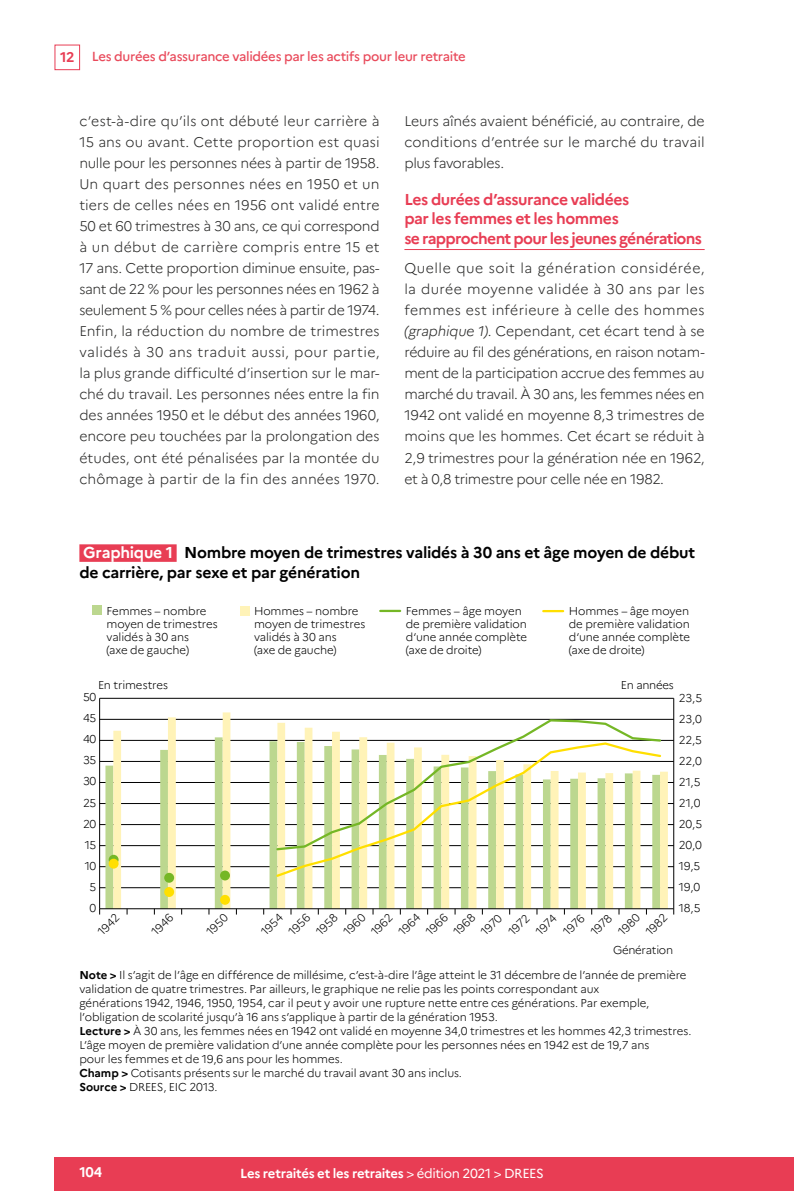
<style>
.page{position:relative;width:794px;height:1191px;background:#fff}
.page>*{position:absolute;margin:0;border:0;box-sizing:border-box;transform-origin:0 0}
.t1{font:700 15.75px/19.2px "Marianne";letter-spacing:-.015em;color:#000}
.t2{font:700 15.75px/19.2px "Marianne";letter-spacing:-.03em;color:#e83d54}
.t3{font:300 14px/21px "Marianne";letter-spacing:-.005em;color:#272726;text-align:justify}
.t4{font:700 14px "Marianne";color:#fff}
.t5{font:500 13.12px "Marianne";letter-spacing:-.025em;color:#e94a5b}
.t6{font:700 13.12px "Marianne";letter-spacing:-.025em;color:#fff}
.t7{font:300 11.38px/13.1px "Marianne";letter-spacing:-.01em;color:#000}
.s1{font-weight:700;font-size:14px;color:#e83d54}
.s2{font-style:italic}
.s3{color:#fff}
.s4{font-weight:700}
.s5{font-weight:400}
</style>
<div class="page">
<div style="left:55px;top:45px;width:25px;height:25px;border:1px solid #e83d54"></div>
<div style="left:55px;top:1157px;width:739px;height:34px;background:#e83d54"></div>
<hr style="left:404px;top:249px;width:300px;height:1px;background:#e83d54">
<div style="left:79px;top:544px;width:98px;height:18px;background:#e83d54"></div>
<hr style="left:100px;top:698px;width:573px;height:1px;background:#000">
<hr style="left:100px;top:719px;width:573px;height:1px;background:#000">
<hr style="left:100px;top:740px;width:573px;height:1px;background:#000">
<hr style="left:100px;top:761px;width:573px;height:1px;background:#000">
<hr style="left:100px;top:782px;width:573px;height:1px;background:#000">
<hr style="left:100px;top:803px;width:573px;height:1px;background:#000">
<hr style="left:100px;top:824px;width:573px;height:1px;background:#000">
<hr style="left:100px;top:845px;width:573px;height:1px;background:#000">
<hr style="left:100px;top:866px;width:573px;height:1px;background:#000">
<hr style="left:100px;top:887px;width:573px;height:1px;background:#000">
<svg style="left:113px;top:712px;width:555px;height:196px"></svg>
<hr style="left:673px;top:698px;width:1px;height:210px;background:#000">
<hr style="left:99px;top:698px;width:1px;height:210px;background:#000">
<hr style="left:100px;top:908px;width:573px;height:1px;background:#000">
<svg style="left:275px;top:718px;width:387px;height:23px"></svg>
<svg style="left:274px;top:741px;width:388px;height:137px"></svg>
<div style="left:92px;top:605px;width:10px;height:10px;background:#bcd78f"></div>
<div style="left:239px;top:605px;width:10px;height:10px;background:#fff3b8"></div>
<hr style="left:380px;top:610px;width:20px;height:2px;background:#75b726">
<hr style="left:543px;top:610px;width:20px;height:2px;background:#ffdf00">
<svg style="left:109px;top:854px;width:10px;height:10px"></svg>
<div style="left:109px;top:858px;width:10px;height:10px;background:#ffdf00;border-radius:50%"></div>
<div style="left:164px;top:873px;width:10px;height:9px;background:#75b726;border-radius:50%"></div>
<div style="left:164px;top:887px;width:10px;height:10px;background:#ffdf00;border-radius:50%"></div>
<div style="left:220px;top:870px;width:10px;height:10px;background:#75b726;border-radius:50%"></div>
<div style="left:220px;top:895px;width:10px;height:9px;background:#ffdf00;border-radius:50%"></div>
<p class="t5" style="left:60px;top:49px;width:407px"><span class="s1">12</span> Les durées d’assurance validées par les actifs pour leur retraite</p>
<p class="t3" style="left:79px;top:111px;width:302px">c’est-à-dire qu’ils ont débuté leur carrière à 15 ans ou avant. Cette proportion est quasi nulle pour les personnes nées à partir de 1958.<br>Un quart des personnes nées en 1950 et un tiers de celles nées en 1956 ont validé entre 50 et 60 trimestres à 30 ans, ce qui correspond à un début de carrière compris entre 15 et 17 ans. Cette proportion diminue ensuite, pas&shy;sant de 22 % pour les personnes nées en 1962 à seulement 5 % pour celles nées à partir de 1974.<br>Enfin, la réduction du nombre de trimestres validés à 30 ans traduit aussi, pour partie, la plus grande difficulté d’insertion sur le mar&shy;ché du travail. Les personnes nées entre la fin des années 1950 et le début des années 1960, encore peu touchées par la prolongation des études, ont été pénalisées par la montée du chômage à partir de la fin des années 1970.</p>
<p class="t3" style="left:404px;top:111px;width:302px">Leurs aînés avaient bénéficié, au contraire, de conditions d’entrée sur le marché du travail plus favorables.</p>
<p class="t2" style="left:404px;top:190px;width:299px">Les durées d’assurance validées<br>par les femmes et les hommes<br>se rapprochent pour les jeunes générations</p>
<p class="t3" style="left:404px;top:258px;width:302px">Quelle que soit la génération considérée, la durée moyenne validée à 30 ans par les femmes est inférieure à celle des hommes <span class="s2">(graphique 1)</span>. Cependant, cet écart tend à se réduire au fil des générations, en raison notam&shy;ment de la participation accrue des femmes au marché du travail. À 30 ans, les femmes nées en 1942 ont validé en moyenne 8,3 trimestres de moins que les hommes. Cet écart se réduit à 2,9 trimestres pour la génération née en 1962, et à 0,8 trimestre pour celle née en 1982.</p>
<p class="t1" style="left:79px;top:543px;width:617px"><span class="s3">Graphique 1</span> Nombre moyen de trimestres validés à 30 ans et âge moyen de début de carrière, par sexe et par génération</p>
<p class="t7" style="left:106px;top:604px;width:113px">Femmes – nombre moyen de trimestres validés à 30 ans<br>(axe de gauche)</p>
<p class="t7" style="left:254px;top:604px;width:113px">Hommes – nombre moyen de trimestres validés à 30 ans<br>(axe de gauche)</p>
<p class="t7" style="left:406px;top:604px;width:123px">Femmes – âge moyen de première validation d‘une année complète (axe de droite)</p>
<p class="t7" style="left:569px;top:604px;width:123px;text-align:justify">Hommes – âge moyen de première validation d‘une année complète (axe de droite)</p>
<p class="t7" style="left:98px;top:679px;width:72px">En trimestres</p>
<p class="t7" style="left:621px;top:679px;width:54px">En années</p>
<p class="t7" style="left:83px;top:690px;width:15px">50</p>
<p class="t7" style="left:679px;top:691px;width:25px">23,5</p>
<p class="t7" style="left:83px;top:711px;width:15px">45</p>
<p class="t7" style="left:679px;top:712px;width:25px">23,0</p>
<p class="t7" style="left:83px;top:732px;width:15px">40</p>
<p class="t7" style="left:679px;top:733px;width:25px">22,5</p>
<p class="t7" style="left:83px;top:754px;width:15px">35</p>
<p class="t7" style="left:679px;top:754px;width:25px">22,0</p>
<p class="t7" style="left:83px;top:775px;width:15px">30</p>
<p class="t7" style="left:679px;top:775px;width:23px">21,5</p>
<p class="t7" style="left:83px;top:796px;width:15px">25</p>
<p class="t7" style="left:679px;top:796px;width:23px">21,0</p>
<p class="t7" style="left:83px;top:817px;width:15px">20</p>
<p class="t7" style="left:679px;top:817px;width:25px">20,5</p>
<p class="t7" style="left:85px;top:838px;width:13px">15</p>
<p class="t7" style="left:679px;top:838px;width:25px">20,0</p>
<p class="t7" style="left:85px;top:859px;width:13px">10</p>
<p class="t7" style="left:679px;top:859px;width:23px">19,5</p>
<p class="t7" style="left:90px;top:880px;width:8px">5</p>
<p class="t7" style="left:679px;top:880px;width:23px">19,0</p>
<p class="t7" style="left:90px;top:901px;width:8px">0</p>
<p class="t7" style="left:95px;top:929px;width:27px;rotate:-45deg">1942</p>
<p class="t7" style="left:149px;top:929px;width:27px;rotate:-45deg">1946</p>
<p class="t7" style="left:203px;top:929px;width:27px;rotate:-45deg">1950</p>
<p class="t7" style="left:258px;top:929px;width:27px;rotate:-45deg">1954</p>
<p class="t7" style="left:286px;top:929px;width:27px;rotate:-45deg">1956</p>
<p class="t7" style="left:313px;top:929px;width:27px;rotate:-45deg">1958</p>
<p class="t7" style="left:341px;top:929px;width:27px;rotate:-45deg">1960</p>
<p class="t7" style="left:368px;top:929px;width:27px;rotate:-45deg">1962</p>
<p class="t7" style="left:395px;top:929px;width:27px;rotate:-45deg">1964</p>
<p class="t7" style="left:423px;top:929px;width:27px;rotate:-45deg">1966</p>
<p class="t7" style="left:450px;top:929px;width:27px;rotate:-45deg">1968</p>
<p class="t7" style="left:478px;top:929px;width:26px;rotate:-45deg">1970</p>
<p class="t7" style="left:505px;top:929px;width:26px;rotate:-45deg">1972</p>
<p class="t7" style="left:533px;top:929px;width:26px;rotate:-45deg">1974</p>
<p class="t7" style="left:560px;top:929px;width:26px;rotate:-45deg">1976</p>
<p class="t7" style="left:588px;top:929px;width:26px;rotate:-45deg">1978</p>
<p class="t7" style="left:615px;top:929px;width:27px;rotate:-45deg">1980</p>
<p class="t7" style="left:643px;top:929px;width:27px;rotate:-45deg">1982</p>
<p class="t7" style="left:679px;top:901px;width:23px">18,5</p>
<p class="t7" style="left:79px;top:937px;width:608px;line-height:24.8px;text-indent:534px">Génération<br><span class="s4">Note &gt;</span> Il s’agit de l’âge en différence de millésime, c’est-à-dire l’âge atteint le 31 décembre de l’année de première</p>
<p class="t7" style="left:79px;top:982px;width:613px;line-height:14px">validation de quatre trimestres. Par ailleurs, le graphique ne relie pas les points correspondant aux<br>générations 1942, 1946, 1950, 1954, car il peut y avoir une rupture nette entre ces générations. Par exemple, l’obligation de scolarité jusqu’à 16 ans s’applique à partir de la génération 1953.<br><span class="s4">Lecture &gt;</span> À 30 ans, les femmes nées en 1942 ont validé en moyenne 34,0 trimestres et les hommes 42,3 trimestres.<br>L’âge moyen de première validation d’une année complète pour les personnes nées en 1942 est de 19,7 ans<br>pour les femmes et de 19,6 ans pour les hommes.<br><span class="s4">Champ &gt;</span> Cotisants présents sur le marché du travail avant 30 ans inclus.<br><span class="s4">Source &gt;</span> DREES, EIC 2013.</p>
<p class="t4" style="left:79px;top:1163px;width:24px">104</p>
<p class="t6" style="left:240px;top:1165px;width:305px">Les retraités et les retraites <span class="s5">&gt; édition 2021 &gt; DREES</span></p>
</div>
